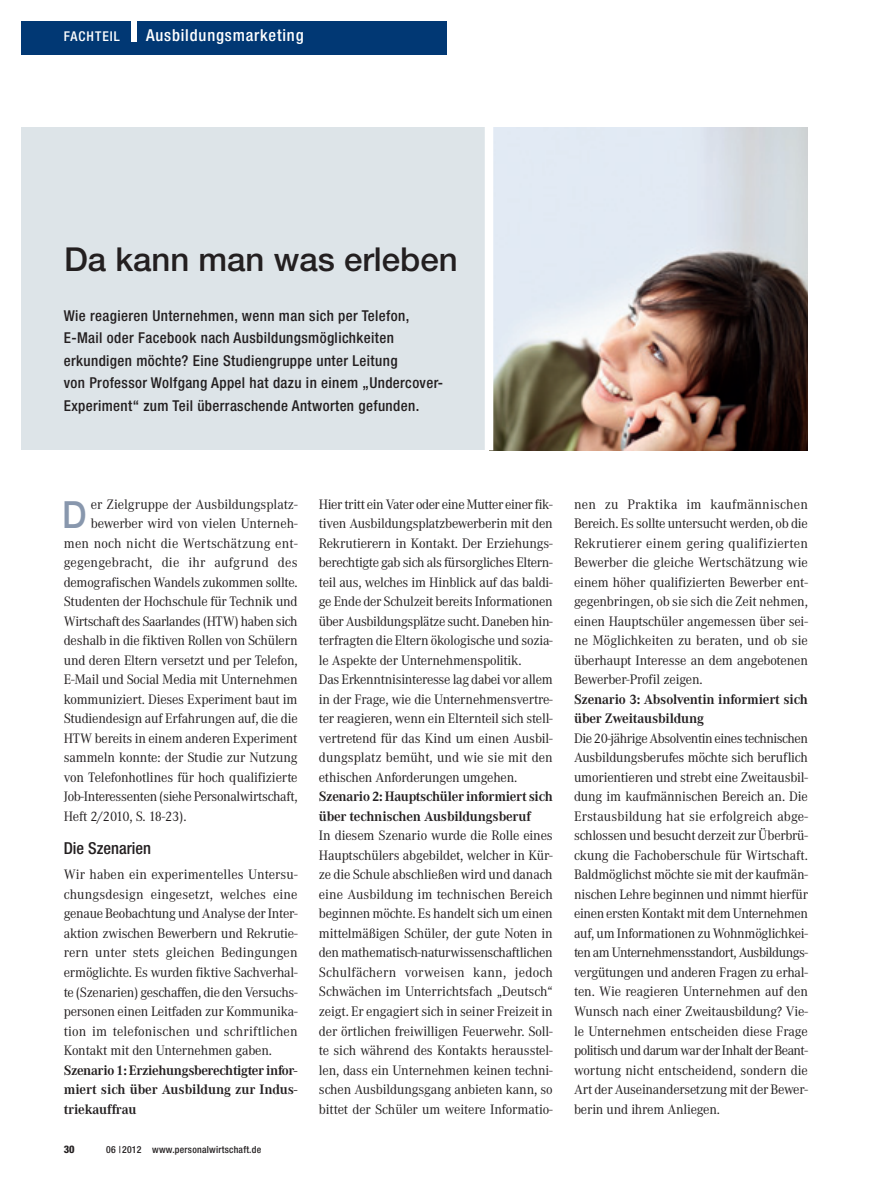
<style>
.page{position:relative;width:893px;height:1191px;background:#fff}
.page>*{position:absolute;margin:0;border:0;box-sizing:border-box;transform-origin:0 0}
.t1{font:500 37.5px "Helvetica Neue";color:#8897ad;scale:.9 1}
.t2{font:500 33px "Helvetica Neue";color:#231f20}
.t3{font:500 condensed 16.5px "Helvetica Neue";letter-spacing:.05em;color:#fff}
.t4{font:500 condensed 16.5px "Helvetica Neue";color:#231f20}
.t5{font:500 condensed 15px/22.5px "Helvetica Neue";letter-spacing:.025em;color:#231f20}
.t6{font:14.25px/19.5px "Corporate A";letter-spacing:-.015em;color:#231f20;text-align:justify}
.t7{font:700 14.25px/19.5px "Corporate A";letter-spacing:-.015em;color:#231f20}
.t8{font:14.25px "Corporate A";letter-spacing:.015em;color:#231f20}
.t9{font:500 condensed 13.5px "Helvetica Neue";letter-spacing:.075em;color:#fff}
.t10{font:800 condensed 10.5px "Helvetica Neue";color:#231f20}
.t11{font:500 condensed 9.75px "Helvetica Neue";letter-spacing:.025em;color:#231f20}
</style>
<div class="page">
<div style="left:21px;top:128px;width:787px;height:322px;background:#dde4e8"></div>
<img style="left:493px;top:128px;width:315px;height:322px">
<div style="left:485px;top:117px;width:8px;height:333px;background:#fff"></div>
<div style="left:21px;top:21px;width:425px;height:34px;background:#013874"></div>
<div style="left:131px;top:21px;width:5px;height:20px;background:#fff"></div>
<p class="t9" style="left:64px;top:32px;width:58px">FACHTEIL</p>
<p class="t3" style="left:146px;top:30px;width:159px">Ausbildungsmarketing</p>
<h2 class="t2" style="left:64px;top:247px;width:395px">Da kann man was erleben</h2>
<p class="t5" style="left:64px;top:305px;width:381px">Wie reagieren Unternehmen, wenn man sich per Telefon, E-Mail oder Facebook nach Ausbildungsmöglichkeiten erkundigen möchte? Eine Studiengruppe unter Leitung<br>von Professor Wolfgang Appel hat dazu in einem „Undercover-Experiment“ zum Teil überraschende Antworten gefunden.</p>
<p class="t6" style="left:91px;top:495px;width:208px">er Zielgruppe der Ausbildungsplatz-</p>
<p class="t6" style="left:91px;top:515px;width:208px">bewerber wird von vielen Unterneh-</p>
<p class="t8" style="left:64px;top:538px;width:235px">men noch nicht die Wertschätzung ent -</p>
<p class="t8" style="left:64px;top:557px;width:235px">gegen gebracht, die ihr aufgrund des</p>
<p class="t6" style="left:64px;top:573px;width:235px">demografischen Wandels zukommen sollte.</p>
<p class="t6" style="left:64px;top:593px;width:235px">Studenten der Hochschule für Technik und</p>
<p class="t6" style="left:64px;top:612px;width:235px">Wirtschaft des Saarlandes (HTW) haben sich</p>
<p class="t6" style="left:64px;top:632px;width:235px">deshalb in die fiktiven Rollen von Schülern</p>
<p class="t6" style="left:64px;top:651px;width:235px">und deren Eltern versetzt und per Telefon,</p>
<p class="t6" style="left:64px;top:671px;width:235px">E-Mail und Social Media mit Unternehmen</p>
<p class="t6" style="left:64px;top:690px;width:235px">kommuniziert. Dieses Experiment baut im</p>
<p class="t6" style="left:64px;top:710px;width:235px">Studiendesign auf Erfahrungen auf, die die</p>
<p class="t6" style="left:64px;top:729px;width:235px">HTW bereits in einem anderen Experiment</p>
<p class="t6" style="left:64px;top:749px;width:235px">sammeln konnte: der Studie zur Nutzung</p>
<p class="t6" style="left:64px;top:768px;width:235px">von Telefonhotlines für hoch qualifizierte</p>
<p class="t6" style="left:64px;top:788px;width:235px">Job-Interessenten (siehe Personalwirtschaft,</p>
<p class="t6" style="left:64px;top:807px;width:124px">Heft 2/2010, S. 18-23).</p>
<p class="t4" style="left:64px;top:842px;width:89px">Die Szenarien</p>
<p class="t6" style="left:64px;top:866px;width:235px">Wir haben ein experimentelles Untersu&shy;chungsdesign eingesetzt, welches eine genaue Beobachtung und Analyse der Inter&shy;aktion zwischen Bewerbern und Rekrutie&shy;rern unter stets gleichen Bedingungen ermöglichte. Es wurden fiktive Sachverhal&shy;te (Szenarien) geschaffen, die den Versuchs&shy;personen einen Leitfaden zur Kommunika&shy;tion im telefonischen und schriftlichen Kontakt mit den Unternehmen gaben.</p>
<p class="t7" style="left:64px;top:1061px;width:235px;text-align:justify">Szenario 1: Erziehungsberechtigter infor&shy;miert sich über Ausbildung zur Indus&shy;triekauffrau</p>
<h1 class="t1" style="left:62px;top:501px;width:29px">D</h1>
<p class="t10" style="left:64px;top:1145px;width:12px">30</p>
<p class="t11" style="left:106px;top:1145px;width:157px">06 |2012 www.personalwirtschaft.de</p>
<p class="t6" style="left:319px;top:495px;width:235px;text-align:left">Hier tritt ein Vater oder eine Mutter einer fik&shy;tiven Ausbildungsplatzbewerberin mit den Rekrutierern in Kontakt. Der Erziehungs&shy;berechtigte gab sich als fürsorgliches Eltern&shy;teil aus, welches im Hinblick auf das baldi&shy;ge Ende der Schulzeit bereits Informationen über Ausbildungsplätze sucht. Daneben hin&shy;terfragten die Eltern ökologische und sozia&shy;le Aspekte der Unternehmenspolitik.<br>Das Erkenntnisinteresse lag dabei vor allem in der Frage, wie die Unternehmensvertre&shy;ter reagieren, wenn ein Elternteil sich stell&shy;vertretend für das Kind um einen Ausbil&shy;dungsplatz bemüht, und wie sie mit den ethischen Anforderungen umgehen.</p>
<p class="t7" style="left:319px;top:788px;width:235px">Szenario 2: Hauptschüler informiert sich über technischen Ausbildungsberuf</p>
<p class="t6" style="left:319px;top:827px;width:235px">In diesem Szenario wurde die Rolle eines Hauptschülers abgebildet, welcher in Kür&shy;ze die Schule abschließen wird und danach eine Ausbildung im technischen Bereich beginnen möchte. Es handelt sich um einen mittelmäßigen Schüler, der gute Noten in den mathematisch-naturwissenschaftlichen Schulfächern vorweisen kann, jedoch Schwächen im Unterrichtsfach „Deutsch“ zeigt. Er engagiert sich in seiner Freizeit in der örtlichen freiwilligen Feuerwehr. Soll&shy;te sich während des Kontakts herausstel&shy;len, dass ein Unternehmen keinen techni&shy;schen Ausbildungsgang anbieten kann, so bittet der Schüler um weitere Informatio-</p>
<p class="t6" style="left:574px;top:495px;width:235px">nen zu Praktika im kaufmännischen Bereich. Es sollte untersucht werden, ob die Rekrutierer einem gering qualifizierten Bewerber die gleiche Wertschätzung wie einem höher qualifizierten Bewerber ent&shy;gegenbringen, ob sie sich die Zeit nehmen, einen Hauptschüler angemessen über sei&shy;ne Möglichkeiten zu beraten, und ob sie überhaupt Interesse an dem angebotenen Bewerber-Profil zeigen.</p>
<p class="t7" style="left:574px;top:690px;width:235px">Szenario 3: Absolventin informiert sich über Zweitausbildung</p>
<p class="t6" style="left:574px;top:729px;width:235px">Die 20-jährige Absolventin eines technischen Ausbildungsberufes möchte sich beruflich umorientieren und strebt eine Zweitausbil&shy;dung im kaufmännischen Bereich an. Die Erstausbildung hat sie erfolgreich abge&shy;schlossen und besucht derzeit zur Überbrü&shy;ckung die Fachoberschule für Wirtschaft.<br>Baldmöglichst möchte sie mit der kaufmän&shy;nischen Lehre beginnen und nimmt hierfür einen ersten Kontakt mit dem Unternehmen auf, um Informationen zu Wohnmöglichkei&shy;ten am Unternehmensstandort, Ausbildungs&shy;vergütungen und anderen Fragen zu erhal&shy;ten. Wie reagieren Unternehmen auf den Wunsch nach einer Zweitausbildung? Vie&shy;le Unternehmen entscheiden diese Frage politisch und darum war der Inhalt der Beant&shy;wortung nicht entscheidend, sondern die Art der Auseinandersetzung mit der Bewer&shy;berin und ihrem Anliegen.</p>
</div>
